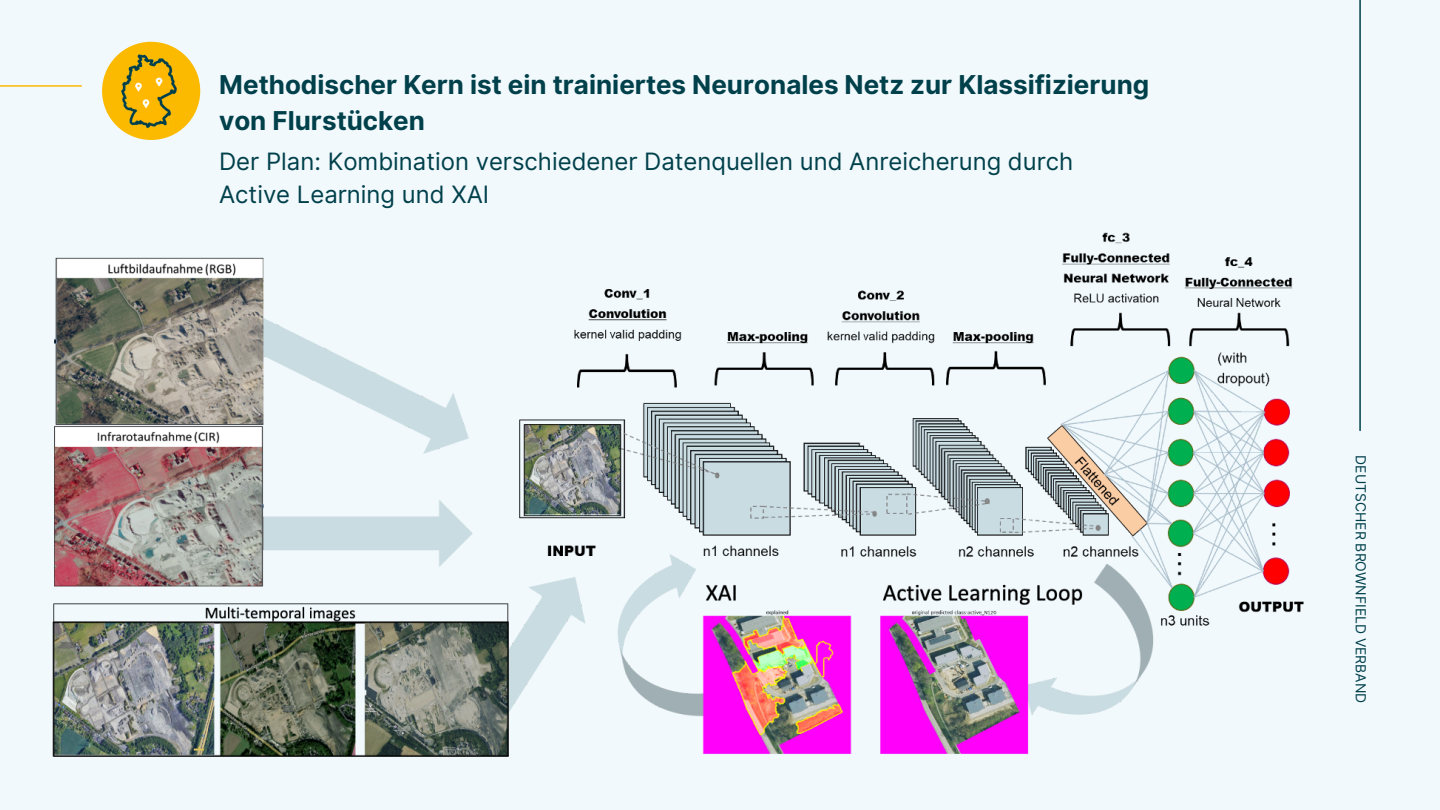
<style>
.page{position:relative;width:1440px;height:810px;background:#f1f9fc}
.page>*{position:absolute;margin:0;border:0;box-sizing:border-box;transform-origin:0 0}
.t1{font:700 26px/36px "Inter";color:#00404b}
.t2{font:23.9px/33px "Inter";color:#00404b}
.t3{font:13.9px "Inter";color:#00404b}
</style>
<div class="page">
<hr style="left:1359px;top:0;width:2px;height:430px;background:#00404b">
<hr style="left:0;top:85px;width:81px;height:2px;background:#fbba00">
<img style="left:104px;top:43px;width:95px;height:94px">
<img style="left:52px;top:232px;width:1252px;height:524px">
<p class="t1" style="left:219px;top:67px;width:932px">Methodischer Kern ist ein trainiertes Neuronales Netz zur Klassifizierung von Flurstücken</p>
<p class="t2" style="left:219px;top:145px;width:856px">Der Plan: Kombination verschiedener Datenquellen und Anreicherung durch<br>Active Learning und XAI</p>
<h2 class="t3" style="left:1369px;top:455px;width:249px;rotate:90deg">DEUTSCHER BROWNFIELD VERBAND</h2>
</div>
